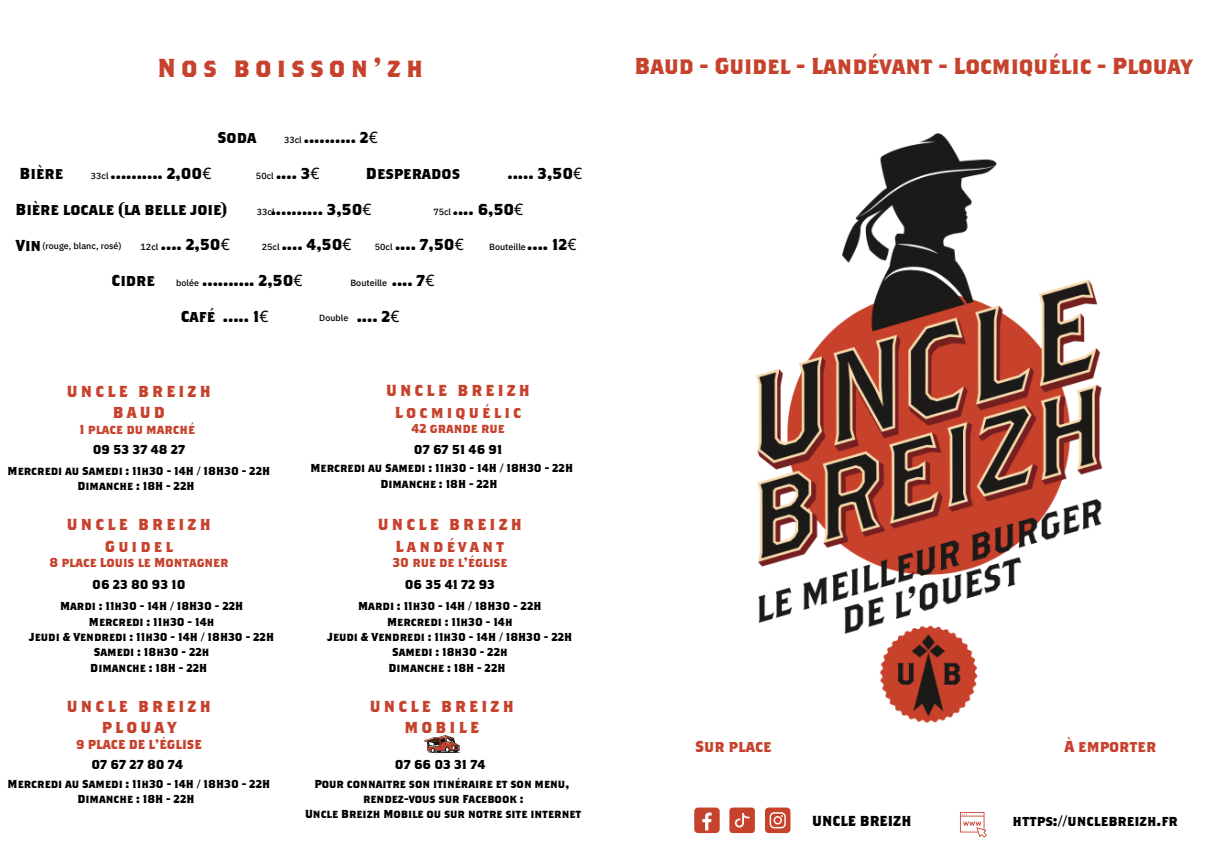
<style>
.page{position:relative;width:1212px;height:861px;background:#fff}
.page>*{position:absolute;margin:0;border:0;box-sizing:border-box;transform-origin:0 0}
.t1{font:700 26px "Brothers";letter-spacing:.2em;color:#c6422c}
.t2{font:700 23px "Brothers";color:#c6422c}
.t3{font:700 15.8px "Brothers";color:#000}
.t4{font:700 15.8px/21.6px "Brothers";letter-spacing:.2em;color:#c6422c;text-align:center}
.t5{font:700 15.8px "Brothers";color:#c6422c}
.t6{font:700 14.4px "Brothers";color:#000}
.t7{font:700 13px "Brothers";color:#c6422c}
.t8{font:700 13px "Brothers";color:#000}
.t9{font:700 11.6px/15.4px "Brothers";color:#000;text-align:center}
.t10{font:500 9px "IBM Plex Sans Thai";color:#000}
.s1{font-family:"IBM Plex Sans Thai";font-weight:500;font-size:9px}
.s2{font-family:"Noto Sans";font-weight:400}
.s3{font-family:"Brothers";font-weight:700;font-size:15.8px}
.s4{font-family:"Noto Sans";font-weight:400;font-size:15.8px}
</style>
<div class="page">
<img style="left:756px;top:133px;width:347px;height:591px">
<div style="left:694px;top:808px;width:26px;height:25px;background:#c6422c;border-radius:4px"></div>
<svg style="left:702px;top:813px;width:10px;height:17px"></svg>
<div style="left:729px;top:808px;width:26px;height:25px;background:#c6422c;border-radius:3px"></div>
<svg style="left:735px;top:813px;width:14px;height:15px"></svg>
<svg style="left:765px;top:808px;width:25px;height:25px"></svg>
<svg style="left:424px;top:735px;width:36px;height:18px"></svg>
<svg style="left:960px;top:812px;width:27px;height:25px"></svg>
<h1 class="t1" style="left:157px;top:61px;width:267px">Nos boisson'zh</h1>
<h3 class="t3" style="left:218px;top:133px;width:40px">Soda</h3>
<h3 class="t3" style="left:284px;top:133px;width:95px"><span class="s1">33cl</span> .......... 2<span class="s2">€</span></h3>
<h3 class="t3" style="left:20px;top:169px;width:45px">Bière</h3>
<h3 class="t3" style="left:91px;top:169px;width:122px"><span class="s1">33cl</span> .......... 2,00<span class="s2">€</span></h3>
<h3 class="t3" style="left:256px;top:169px;width:65px"><span class="s1">50cl</span> .... 3<span class="s2">€</span></h3>
<h3 class="t3" style="left:366px;top:169px;width:96px">Desperados</h3>
<h3 class="t3" style="left:508px;top:169px;width:76px">..... 3,50<span class="s2">€</span></h3>
<h3 class="t3" style="left:15px;top:205px;width:213px">Bière locale (la belle joie)</h3>
<h3 class="t3" style="left:257px;top:205px;width:116px"><span class="s1">33c</span>.<span class="s1">l</span>......... 3,50<span class="s2">€</span></h3>
<p class="t10" style="left:43px;top:240px;width:81px">(rouge, blanc, rosé)</p>
<h3 class="t3" style="left:433px;top:205px;width:91px"><span class="s1">75cl</span> .... 6,50<span class="s2">€</span></h3>
<h3 class="t3" style="left:375px;top:241px;width:91px"><span class="s1">50cl</span> .... 7,50<span class="s2">€</span></h3>
<h3 class="t3" style="left:141px;top:241px;width:91px"><span class="s1">12cl</span> .... 2,50<span class="s2">€</span></h3>
<h3 class="t3" style="left:262px;top:241px;width:91px"><span class="s1">25cl</span> .... 4,50<span class="s2">€</span></h3>
<p class="t10" style="left:489px;top:242px;width:89px">Bouteille <span class="s3">.... 12</span><span class="s4">€</span></p>
<h3 class="t3" style="left:112px;top:276px;width:45px">Cidre</h3>
<h3 class="t3" style="left:202px;top:276px;width:102px">.......... 2,50<span class="s2">€</span></h3>
<p class="t10" style="left:350px;top:277px;width:85px">Bouteille <span class="s3">.... 7</span><span class="s4">€</span></p>
<h3 class="t3" style="left:181px;top:312px;width:89px">Café ..... 1<span class="s2">€</span></h3>
<p class="t10" style="left:319px;top:313px;width:82px">Double <span class="s3">.... 2</span><span class="s4">€</span></p>
<h3 class="t3" style="left:16px;top:241px;width:27px">Vin</h3>
<p class="t10" style="left:176px;top:278px;width:24px">bolée</p>
<h3 class="t4" style="left:67px;top:382px;width:145px">UNCLE BREIZH<br>BAUD</h3>
<p class="t7" style="left:80px;top:425px;width:117px">1 place du marché</p>
<p class="t8" style="left:93px;top:445px;width:94px">09 53 37 48 27</p>
<p class="t9" style="left:8px;top:465px;width:264px">Mercredi au Samedi : 11h30 - 14H / 18H30 - 22H<br>Dimanche : 18H - 22H</p>
<h3 class="t4" style="left:67px;top:516px;width:145px">UNCLE BREIZH<br>Guidel</h3>
<p class="t7" style="left:49px;top:559px;width:181px">8 place Louis le Montagner</p>
<p class="t8" style="left:92px;top:581px;width:95px">06 23 80 93 10</p>
<h3 class="t4" style="left:386px;top:382px;width:145px">UNCLE BREIZH<br>Locmiquélic</h3>
<p class="t8" style="left:414px;top:445px;width:90px">07 67 51 46 91</p>
<p class="t7" style="left:411px;top:425px;width:95px">42 grande rue</p>
<p class="t9" style="left:311px;top:462px;width:264px">Mercredi au Samedi : 11h30 - 14H / 18H30 - 22H<br>Dimanche : 18H - 22H</p>
<h3 class="t4" style="left:378px;top:516px;width:145px">UNCLE BREIZH<br>Landévant</h3>
<p class="t7" style="left:393px;top:559px;width:116px">30 rue de l'église</p>
<p class="t8" style="left:405px;top:581px;width:92px">06 35 41 72 93</p>
<p class="t9" style="left:29px;top:600px;width:246px">Mardi : 11h30 - 14H / 18H30 - 22H<br>Mercredi : 11h30 - 14h<br>Jeudi &amp; Vendredi : 11h30 - 14H / 18H30 - 22H<br>Samedi : 18h30 - 22h<br>Dimanche : 18H - 22H</p>
<p class="t9" style="left:328px;top:600px;width:246px">Mardi : 11h30 - 14H / 18H30 - 22H<br>Mercredi : 11h30 - 14h<br>Jeudi &amp; Vendredi : 11h30 - 14H / 18H30 - 22H<br>Samedi : 18h30 - 22h<br>Dimanche : 18H - 22H</p>
<h3 class="t4" style="left:67px;top:697px;width:145px">UNCLE BREIZH<br>PLOUAY</h3>
<p class="t8" style="left:91px;top:761px;width:93px">07 67 27 80 74</p>
<h3 class="t4" style="left:370px;top:697px;width:145px">UNCLE BREIZH<br>MOBILE</h3>
<p class="t8" style="left:395px;top:761px;width:92px">07 66 03 31 74</p>
<p class="t9" style="left:305px;top:778px;width:278px">Pour connaitre son itinéraire et son menu, rendez-vous sur Facebook :<br>Uncle Breizh Mobile ou sur notre site internet</p>
<p class="t7" style="left:76px;top:740px;width:127px">9 PLACE DE L'ÉGLISE</p>
<p class="t9" style="left:8px;top:778px;width:264px">Mercredi au Samedi : 11h30 - 14H / 18H30 - 22H<br>Dimanche : 18H - 22H</p>
<h2 class="t2" style="left:635px;top:60px;width:559px">Baud - Guidel - Landévant - Locmiquélic - Plouay</h2>
<h3 class="t5" style="left:695px;top:742px;width:78px">Sur place</h3>
<h3 class="t5" style="left:1064px;top:742px;width:93px">À emporter</h3>
<p class="t6" style="left:812px;top:817px;width:101px">UNCLE BREIZH</p>
<p class="t6" style="left:1013px;top:817px;width:167px">https://unclebreizh.fr</p>
</div>
